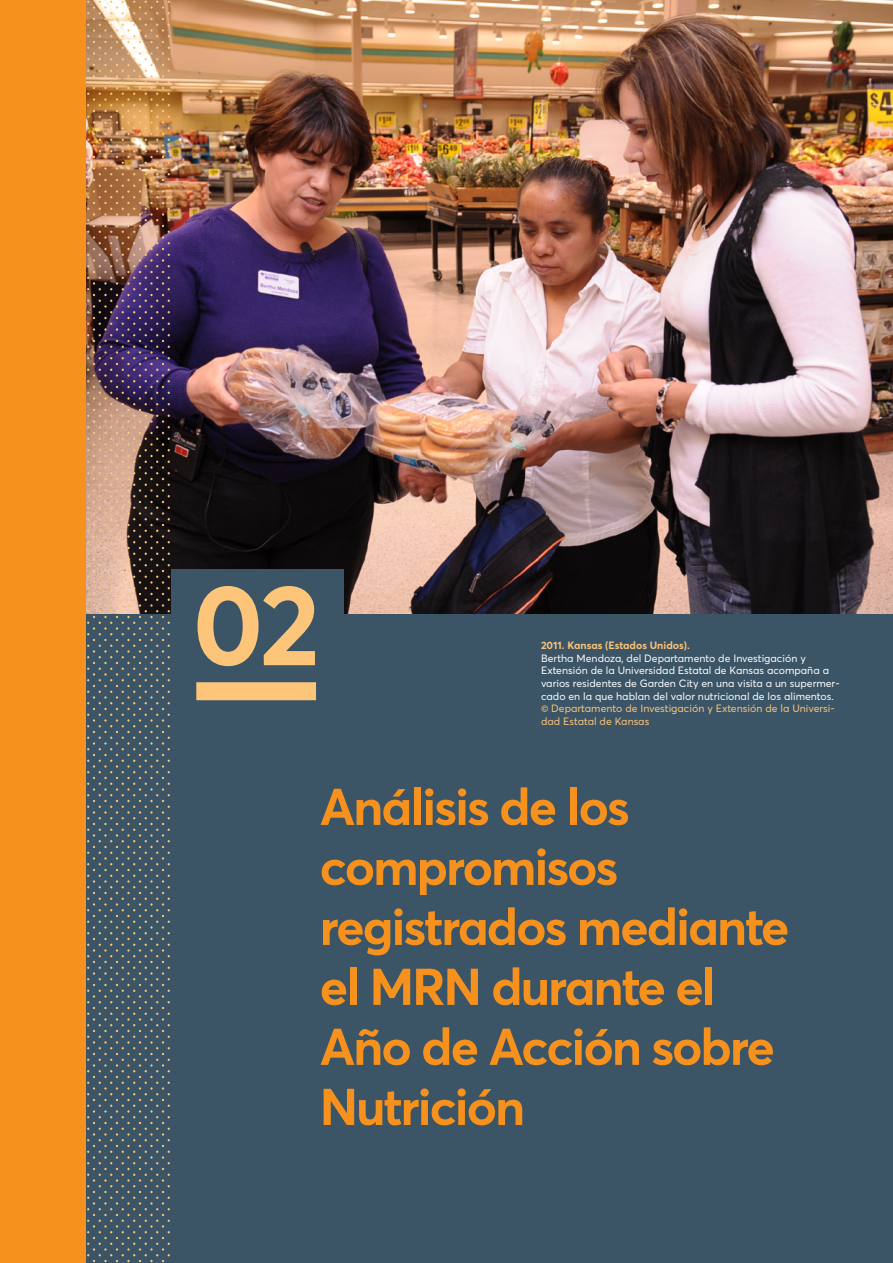
<style>
.page{position:relative;width:893px;height:1263px;background:#fff}
.page>*{position:absolute;margin:0;border:0;box-sizing:border-box;transform-origin:0 0}
.t1{font:700 114px "Averta";color:#fdc579}
.ChapterTitleSmaller{font:700 51px/60px "Averta";letter-spacing:-.04em;color:#f6911e}
.t2{font:10.5px/12.6px "Averta";color:#fff}
.t3{font:10.5px/12.6px "Averta";color:#fdc579}
.s1{font-weight:700;color:#fdc579}
</style>
<div class="page">
<img style="left:171px;top:0;width:722px;height:614px">
<div style="left:0;top:614px;width:893px;height:649px;background:#3b5566"></div>
<div style="left:172px;top:570px;width:172px;height:148px;background:#3b5566"></div>
<img style="left:86px;top:0;width:85px;height:1263px">
<div style="left:0;top:0;width:86px;height:1263px;background:#f6911e"></div>
<div style="left:196px;top:682px;width:120px;height:18px;background:#fdc579"></div>
<p class="t1" style="left:192px;top:552px;width:129px">02</p>
<p class="t2" style="left:541px;top:639px;width:300px"><span class="s1">2011. Kansas (Estados Unidos).<br></span>Bertha Mendoza, del Departamento de Investigación y Extensión de la Universidad Estatal de Kansas acompaña a varios residentes de Garden City en una visita a un supermer&shy;cado en la que hablan del valor nutricional de los alimentos.</p>
<p class="t3" style="left:541px;top:702px;width:295px">© Departamento de Investigación y Extensión de la Universi&shy;dad Estatal de Kansas</p>
<p class="ChapterTitleSmaller" style="left:320px;top:776px;width:471px">Análisis de los compromisos registrados mediante el MRN durante el<br>Año de Acción sobre<br>Nutrición</p>
</div>
